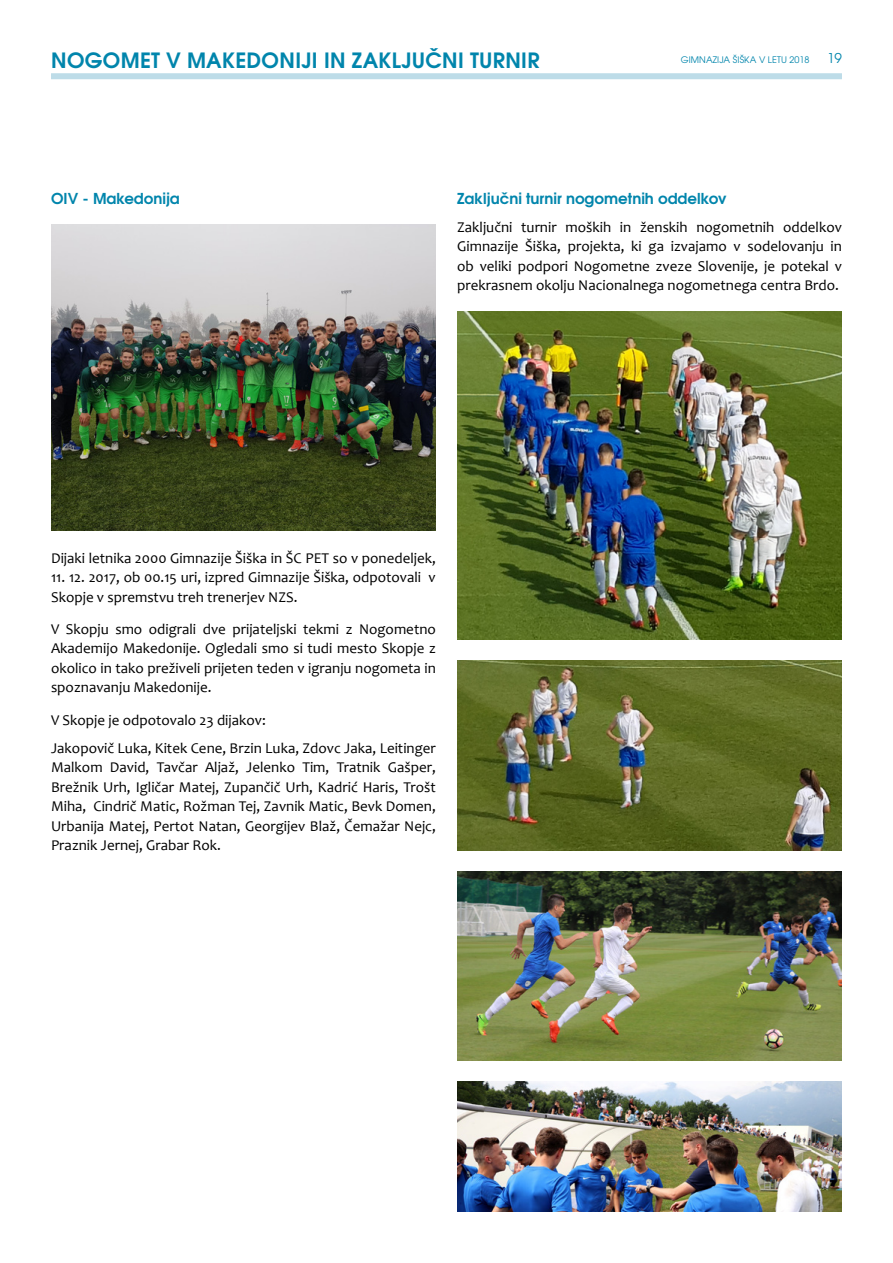
<style>
.page{position:relative;width:893px;height:1263px;background:#fff}
.page>*{position:absolute;margin:0;border:0;box-sizing:border-box;transform-origin:0 0}
.t1{font:700 21px "Te X Gyre Adventor";letter-spacing:.015em;color:#0085ac}
.t2{font:15px/19.5px "Candara";color:#000;text-align:justify}
.t3{font:700 15px "Te X Gyre Adventor";color:#0085ac}
.t4{font:13.5px "Te X Gyre Adventor";color:#0085ac}
.t5{font:9px "Te X Gyre Adventor";letter-spacing:.015em;color:#0085ac}
</style>
<div class="page">
<img style="left:457px;top:311px;width:385px;height:328px">
<img style="left:457px;top:1082px;width:385px;height:130px">
<img style="left:457px;top:871px;width:385px;height:189px">
<img style="left:457px;top:661px;width:385px;height:189px">
<img style="left:51px;top:225px;width:385px;height:305px">
<div style="left:51px;top:73px;width:791px;height:6px;background:#bddce8"></div>
<h1 class="t1" style="left:51px;top:42px;width:490px">NOGOMET V MAKEDONIJI IN ZAKLJUČNI TURNIR</h1>
<p class="t5" style="left:681px;top:53px;width:130px">GIMNAZIJA ŠIŠKA V LETU 2018</p>
<p class="t4" style="left:827px;top:48px;width:16px">19</p>
<p class="t3" style="left:51px;top:185px;width:130px">OIV - Makedonija</p>
<p class="t3" style="left:457px;top:185px;width:271px">Zaključni turnir nogometnih oddelkov</p>
<p class="t2" style="left:457px;top:217px;width:386px">Zaključni turnir moških in ženskih nogometnih oddelkov Gimnazije Šiška, projekta, ki ga izvajamo v sodelovanju in ob veliki podpori Nogometne zveze Slovenije, je potekal v prekrasnem okolju Nacionalnega nogometnega centra Brdo.</p>
<p class="t2" style="left:51px;top:548px;width:386px">Dijaki letnika 2000 Gimnazije Šiška in ŠC PET so v ponedeljek,</p>
<p class="t2" style="left:51px;top:567px;width:386px">11. 12. 2017, ob 00.15 uri, izpred Gimnazije Šiška, odpotovali v<br>Skopje v spremstvu treh trenerjev NZS.</p>
<p class="t2" style="left:51px;top:619px;width:386px">V Skopju smo odigrali dve prijateljski tekmi z Nogometno Akademijo Makedonije. Ogledali smo si tudi mesto Skopje z okolico in tako preživeli prijeten teden v igranju nogometa in spoznavanju Makedonije.</p>
<p class="t2" style="left:51px;top:705px;width:386px;line-height:28px">V Skopje je odpotovalo 23 dijakov:<br>Jakopovič Luka, Kitek Cene, Brzin Luka, Zdovc Jaka, Leitinger</p>
<p class="t2" style="left:51px;top:757px;width:386px">Malkom David, Tavčar Aljaž, Jelenko Tim, Tratnik Gašper, Brežnik Urh, Igličar Matej, Zupančič Urh, Kadrić Haris, Trošt Miha, Cindrič Matic, Rožman Tej, Zavnik Matic, Bevk Domen, Urbanija Matej, Pertot Natan, Georgijev Blaž, Čemažar Nejc, Praznik Jernej, Grabar Rok.</p>
</div>
